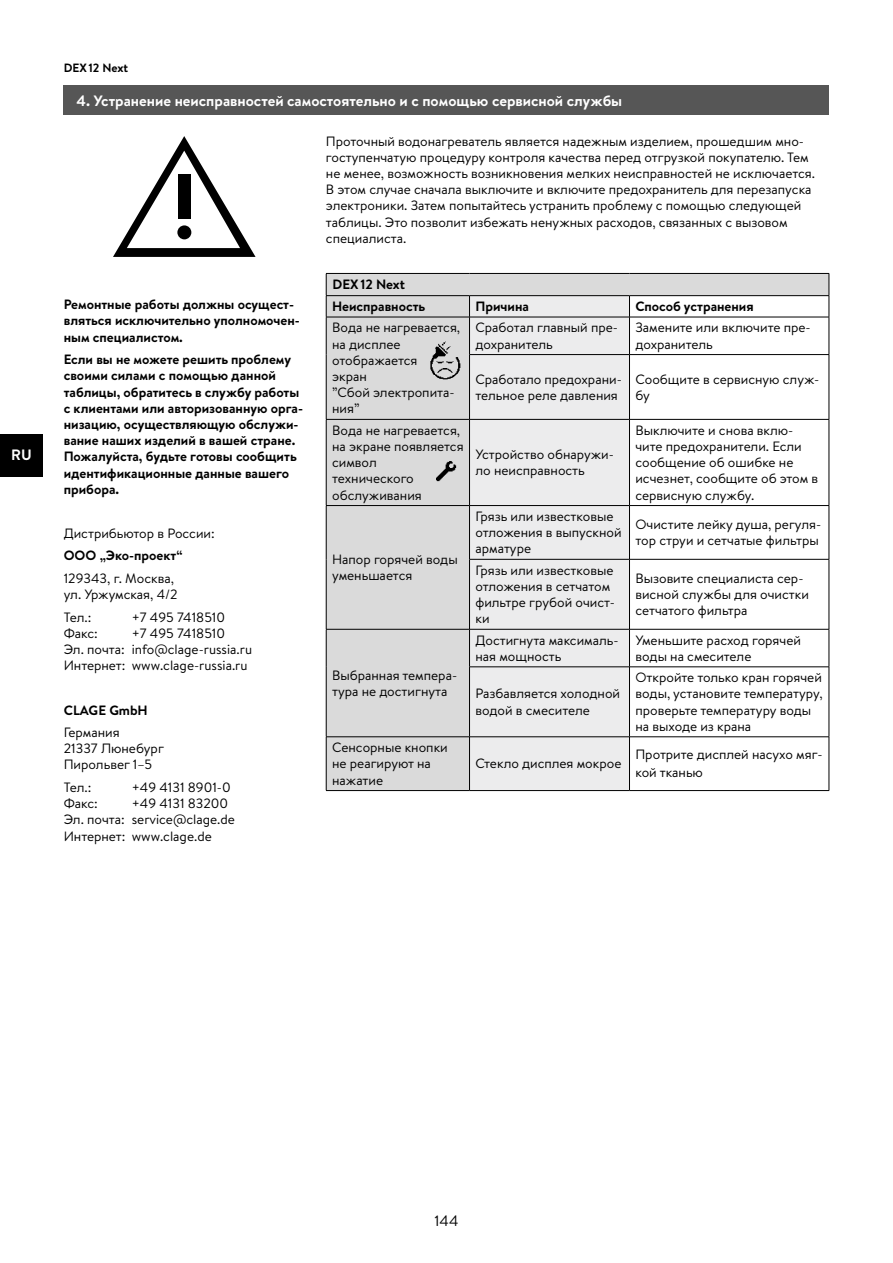
<style>
.page{position:relative;width:893px;height:1263px;background:#fff}
.page>*{position:absolute;margin:0;border:0;box-sizing:border-box;transform-origin:0 0}
.t1{font:700 15px "Brandon Text";color:#fff}
.t2{font:15px "Brandon Text";color:#000}
.t3{font:13.5px/16.2px "Brandon Text";color:#000}
.t4{font:700 13.5px/16.2px "Brandon Text";color:#000}
.t5{font:700 12px "Brandon Text";color:#000}
</style>
<div class="page">
<div style="left:0;top:434px;width:43px;height:42px;background:#000"></div>
<svg style="left:327px;top:274px;width:502px;height:516px"></svg>
<div style="left:470px;top:296px;width:159px;height:494px;background:#ececed"></div>
<hr style="left:326px;top:273px;width:143px;height:1px;background:#000">
<hr style="left:469px;top:273px;width:160px;height:1px;background:#000">
<hr style="left:629px;top:273px;width:200px;height:1px;background:#000">
<hr style="left:326px;top:295px;width:143px;height:1px;background:#000">
<svg style="left:326px;top:274px;width:1px;height:43px"></svg>
<hr style="left:469px;top:295px;width:160px;height:1px;background:#000">
<svg style="left:469px;top:296px;width:1px;height:21px"></svg>
<hr style="left:629px;top:295px;width:200px;height:1px;background:#000">
<svg style="left:629px;top:296px;width:1px;height:21px"></svg>
<svg style="left:829px;top:274px;width:1px;height:43px"></svg>
<hr style="left:326px;top:317px;width:143px;height:1px;background:#000">
<hr style="left:326px;top:317px;width:1px;height:38px;background:#000">
<hr style="left:469px;top:317px;width:160px;height:1px;background:#000">
<hr style="left:469px;top:317px;width:1px;height:37px;background:#000">
<hr style="left:629px;top:317px;width:200px;height:1px;background:#000">
<hr style="left:629px;top:317px;width:1px;height:37px;background:#000">
<hr style="left:829px;top:317px;width:1px;height:37px;background:#000">
<hr style="left:326px;top:355px;width:1px;height:64px;background:#000">
<hr style="left:469px;top:354px;width:160px;height:1px;background:#000">
<hr style="left:469px;top:355px;width:1px;height:64px;background:#000">
<hr style="left:629px;top:354px;width:200px;height:1px;background:#000">
<hr style="left:629px;top:355px;width:1px;height:64px;background:#000">
<hr style="left:829px;top:355px;width:1px;height:64px;background:#000">
<hr style="left:469px;top:420px;width:1px;height:85px;background:#000">
<hr style="left:629px;top:420px;width:1px;height:85px;background:#000">
<hr style="left:469px;top:790px;width:160px;height:1px;background:#000">
<hr style="left:629px;top:790px;width:200px;height:1px;background:#000">
<hr style="left:326px;top:506px;width:1px;height:53px;background:#000">
<hr style="left:326px;top:559px;width:1px;height:70px;background:#000">
<hr style="left:469px;top:506px;width:1px;height:53px;background:#000">
<hr style="left:629px;top:506px;width:1px;height:53px;background:#000">
<hr style="left:829px;top:506px;width:1px;height:53px;background:#000">
<hr style="left:469px;top:559px;width:160px;height:1px;background:#000">
<hr style="left:469px;top:559px;width:1px;height:70px;background:#000">
<hr style="left:629px;top:559px;width:200px;height:1px;background:#000">
<hr style="left:629px;top:559px;width:1px;height:70px;background:#000">
<hr style="left:829px;top:559px;width:1px;height:70px;background:#000">
<hr style="left:326px;top:629px;width:143px;height:1px;background:#000">
<hr style="left:326px;top:629px;width:1px;height:38px;background:#000">
<hr style="left:326px;top:667px;width:1px;height:69px;background:#000">
<hr style="left:469px;top:629px;width:160px;height:1px;background:#000">
<hr style="left:469px;top:629px;width:1px;height:38px;background:#000">
<hr style="left:629px;top:629px;width:200px;height:1px;background:#000">
<hr style="left:629px;top:629px;width:1px;height:38px;background:#000">
<hr style="left:829px;top:629px;width:1px;height:38px;background:#000">
<hr style="left:469px;top:666px;width:160px;height:1px;background:#000">
<hr style="left:469px;top:667px;width:1px;height:69px;background:#000">
<hr style="left:629px;top:666px;width:200px;height:1px;background:#000">
<hr style="left:629px;top:667px;width:1px;height:69px;background:#000">
<hr style="left:829px;top:667px;width:1px;height:69px;background:#000">
<hr style="left:326px;top:736px;width:143px;height:1px;background:#000">
<hr style="left:326px;top:737px;width:1px;height:53px;background:#000">
<hr style="left:469px;top:736px;width:160px;height:1px;background:#000">
<hr style="left:469px;top:737px;width:1px;height:53px;background:#000">
<hr style="left:629px;top:736px;width:200px;height:1px;background:#000">
<hr style="left:629px;top:737px;width:1px;height:53px;background:#000">
<hr style="left:829px;top:737px;width:1px;height:53px;background:#000">
<hr style="left:326px;top:790px;width:143px;height:1px;background:#000">
<hr style="left:326px;top:419px;width:143px;height:1px;background:#000">
<hr style="left:326px;top:420px;width:1px;height:85px;background:#000">
<hr style="left:469px;top:419px;width:160px;height:1px;background:#000">
<hr style="left:629px;top:419px;width:200px;height:1px;background:#000">
<hr style="left:829px;top:420px;width:1px;height:85px;background:#000">
<hr style="left:326px;top:505px;width:143px;height:1px;background:#000">
<hr style="left:469px;top:505px;width:160px;height:1px;background:#000">
<hr style="left:629px;top:505px;width:200px;height:1px;background:#000">
<svg style="left:113px;top:136px;width:143px;height:121px"></svg>
<div style="left:178px;top:174px;width:12px;height:45px;background:#000"></div>
<div style="left:177px;top:225px;width:14px;height:14px;background:#000;border-radius:50%"></div>
<div style="left:64px;top:85px;width:765px;height:30px;background:#565656"></div>
<img style="left:430px;top:455px;width:34px;height:34px">
<img style="left:427px;top:341px;width:36px;height:39px">
<p class="t1" style="left:11px;top:445px;width:22px">RU</p>
<p class="t5" style="left:64px;top:60px;width:66px">DEX12 Next</p>
<p class="t1" style="left:77px;top:90px;width:547px">4. Устранение неисправностей самостоятельно и с помощью сервисной службы</p>
<p class="t4" style="left:64px;top:296px;width:238px">Ремонтные работы должны осущест&shy;вляться исключительно уполномочен&shy;ным специалистом.</p>
<p class="t4" style="left:64px;top:351px;width:241px">Если вы не можете решить проблему своими силами с помощью данной таблицы, обратитесь в службу работы с клиентами или авторизованную орга&shy;низацию, осуществляющую обслужи&shy;вание наших изделий в вашей стране.<br>Пожалуйста, будьте готовы сообщить идентификационные данные вашего прибора.</p>
<p class="t3" style="left:64px;top:525px;width:152px">Дистрибьютор в России:</p>
<p class="t4" style="left:64px;top:547px;width:120px">ООО „Эко-проект“</p>
<p class="t3" style="left:64px;top:570px;width:115px">129343, г. Москва, ул. Уржумская, 4/2</p>
<p class="t3" style="left:64px;top:609px;width:29px">Тел.:</p>
<p class="t3" style="left:132px;top:609px;width:95px">+7 495 7418510</p>
<p class="t3" style="left:64px;top:625px;width:36px">Факс:</p>
<p class="t3" style="left:64px;top:625px;width:190px;text-indent:68px">+7 495 7418510<br>Эл. почта: info@clage-russia.ru<br>Интернет: www.clage-russia.ru</p>
<p class="t4" style="left:64px;top:701px;width:85px">CLAGE GmbH</p>
<p class="t3" style="left:64px;top:724px;width:102px">Германия<br>21337 Люнебург<br>Пирольвег 1–5</p>
<p class="t3" style="left:64px;top:779px;width:29px">Тел.:</p>
<p class="t3" style="left:132px;top:779px;width:100px">+49 4131 8901-0</p>
<p class="t3" style="left:64px;top:795px;width:36px">Факс:</p>
<p class="t3" style="left:64px;top:795px;width:173px;text-indent:68px">+49 4131 83200<br>Эл. почта: service@clage.de<br>Интернет: www.clage.de</p>
<p class="t3" style="left:326px;top:133px;width:490px">Проточный водонагреватель является надежным изделием, прошедшим мно&shy;гоступенчатую процедуру контроля качества перед отгрузкой покупателю. Тем не менее, возможность возникновения мелких неисправностей не исключается.<br>В этом случае сначала выключите и включите предохранитель для перезапуска электроники. Затем попытайтесь устранить проблему с помощью следующей таблицы. Это позволит избежать ненужных расходов, связанных с вызовом специалиста.</p>
<p class="t4" style="left:332px;top:273px;width:95px;line-height:21.8px">DEX12 Next<br>Неисправность</p>
<p class="t4" style="left:475px;top:298px;width:55px">Причина</p>
<p class="t4" style="left:635px;top:298px;width:120px">Способ устранения</p>
<p class="t3" style="left:332px;top:319px;width:130px">Вода не нагревается, на дисплее отображается<br>экран<br>”Сбой электропита&shy;ния”</p>
<p class="t3" style="left:475px;top:319px;width:144px">Сработал главный пре&shy;дохранитель</p>
<p class="t3" style="left:635px;top:319px;width:177px">Замените или включите пре&shy;дохранитель</p>
<p class="t3" style="left:475px;top:371px;width:148px">Сработало предохрани&shy;тельное реле давления</p>
<p class="t3" style="left:635px;top:371px;width:185px">Сообщите в сервисную служ&shy;бу</p>
<p class="t3" style="left:332px;top:422px;width:133px">Вода не нагревается, на экране появляется символ<br>технического обслуживания</p>
<p class="t3" style="left:332px;top:551px;width:127px">Напор горячей воды уменьшается</p>
<p class="t3" style="left:332px;top:667px;width:127px">Выбранная темпера&shy;тура не достигнута</p>
<p class="t3" style="left:332px;top:739px;width:117px">Сенсорные кнопки не реагируют на нажатие</p>
<p class="t3" style="left:475px;top:446px;width:140px">Устройство обнаружи&shy;ло неисправность</p>
<p class="t3" style="left:635px;top:422px;width:184px">Выключите и снова вклю&shy;чите предохранители. Если сообщение об ошибке не исчезнет, сообщите об этом в сервисную службу.</p>
<p class="t3" style="left:475px;top:508px;width:148px">Грязь или известковые отложения в выпускной арматуре</p>
<p class="t3" style="left:635px;top:516px;width:187px">Очистите лейку душа, регуля&shy;тор струи и сетчатые фильтры</p>
<p class="t3" style="left:475px;top:562px;width:141px">Грязь или известковые отложения в сетчатом фильтре грубой очист&shy;ки</p>
<p class="t3" style="left:635px;top:570px;width:175px">Вызовите специалиста сер&shy;висной службы для очистки сетчатого фильтра</p>
<p class="t3" style="left:475px;top:632px;width:145px">Достигнута максималь&shy;ная мощность</p>
<p class="t3" style="left:635px;top:632px;width:167px">Уменьшите расход горячей воды на смесителе</p>
<p class="t3" style="left:475px;top:685px;width:146px">Разбавляется холодной водой в смесителе</p>
<p class="t3" style="left:635px;top:669px;width:189px">Откройте только кран горячей воды, установите температуру, проверьте температуру воды на выходе из крана</p>
<p class="t3" style="left:475px;top:755px;width:148px">Стекло дисплея мокрое</p>
<p class="t3" style="left:635px;top:745px;width:189px;line-height:18px">Протрите дисплей насухо мяг&shy;кой тканью</p>
<p class="t2" style="left:435px;top:1210px;width:25px">144</p>
</div>
